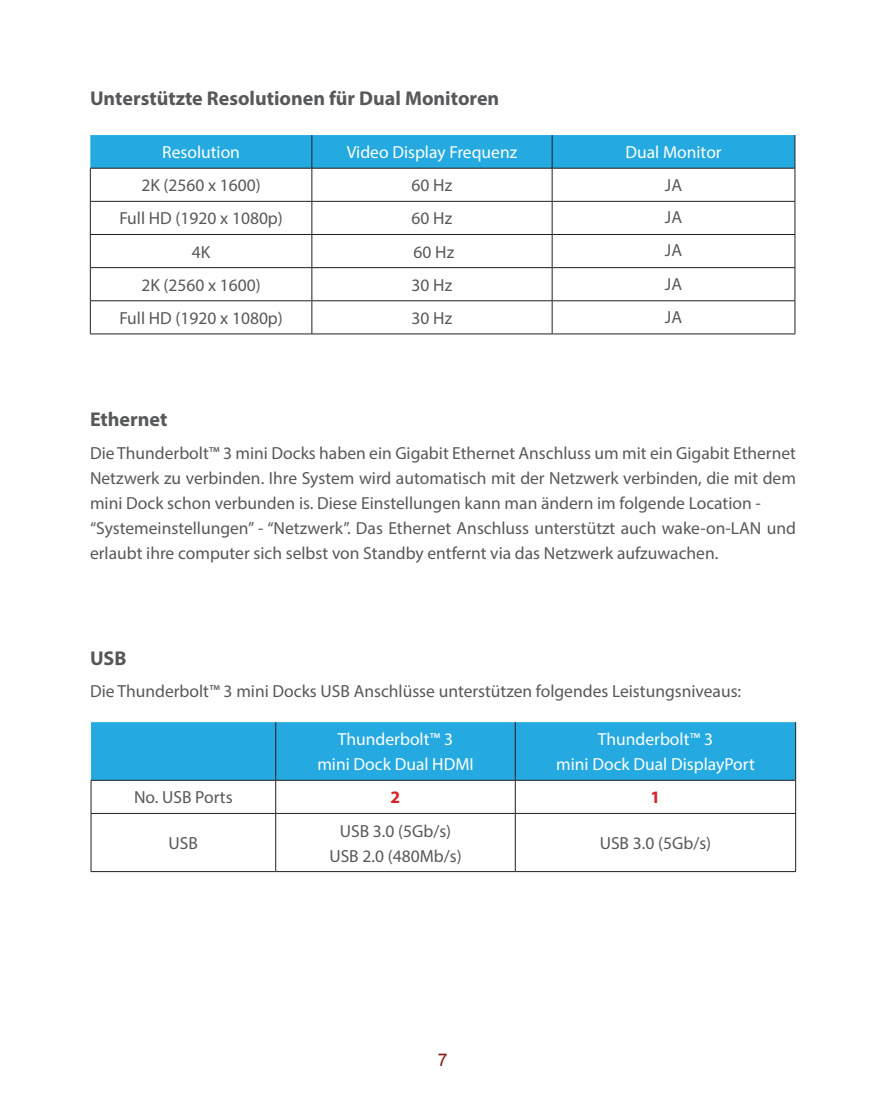
<style>
.page{position:relative;width:886px;height:1099px;background:#fff}
.page>*{position:absolute;margin:0;border:0;box-sizing:border-box;transform-origin:0 0}
.t1{font:700 20px "Myriad Pro";color:#57585a}
.t2{font:17.5px/25px "Myriad Pro";color:#57585a;text-align:justify}
.t3{font:17.5px "Myriad Pro";color:#fff}
.t4{font:700 17.5px "Myriad Pro";color:#d1232a}
.t5{font:17.5px "Arial";color:#88181b}
</style>
<div class="page">
<div style="left:90px;top:135px;width:704px;height:33px;background:#24aae1"></div>
<hr style="left:311px;top:135px;width:1px;height:33px;background:#231f20">
<hr style="left:552px;top:135px;width:1px;height:33px;background:#231f20">
<hr style="left:794px;top:135px;width:1px;height:33px;background:#231f20">
<hr style="left:90px;top:168px;width:222px;height:1px;background:#231f20">
<hr style="left:90px;top:168px;width:1px;height:33px;background:#231f20">
<hr style="left:312px;top:168px;width:240px;height:1px;background:#231f20">
<hr style="left:311px;top:168px;width:1px;height:33px;background:#231f20">
<hr style="left:552px;top:168px;width:243px;height:1px;background:#231f20">
<hr style="left:552px;top:168px;width:1px;height:33px;background:#231f20">
<hr style="left:794px;top:168px;width:1px;height:33px;background:#231f20">
<hr style="left:90px;top:201px;width:222px;height:1px;background:#231f20">
<hr style="left:90px;top:202px;width:1px;height:32px;background:#231f20">
<hr style="left:312px;top:201px;width:240px;height:1px;background:#231f20">
<hr style="left:311px;top:202px;width:1px;height:32px;background:#231f20">
<hr style="left:552px;top:201px;width:243px;height:1px;background:#231f20">
<hr style="left:552px;top:202px;width:1px;height:32px;background:#231f20">
<hr style="left:794px;top:202px;width:1px;height:32px;background:#231f20">
<hr style="left:90px;top:234px;width:222px;height:1px;background:#231f20">
<hr style="left:90px;top:235px;width:1px;height:32px;background:#231f20">
<hr style="left:312px;top:234px;width:240px;height:1px;background:#231f20">
<hr style="left:311px;top:235px;width:1px;height:32px;background:#231f20">
<hr style="left:552px;top:234px;width:243px;height:1px;background:#231f20">
<hr style="left:552px;top:235px;width:1px;height:32px;background:#231f20">
<hr style="left:794px;top:235px;width:1px;height:32px;background:#231f20">
<hr style="left:90px;top:267px;width:222px;height:1px;background:#231f20">
<hr style="left:90px;top:268px;width:1px;height:32px;background:#231f20">
<hr style="left:312px;top:267px;width:240px;height:1px;background:#231f20">
<hr style="left:311px;top:268px;width:1px;height:32px;background:#231f20">
<hr style="left:552px;top:267px;width:243px;height:1px;background:#231f20">
<hr style="left:552px;top:268px;width:1px;height:32px;background:#231f20">
<hr style="left:794px;top:268px;width:1px;height:32px;background:#231f20">
<hr style="left:90px;top:300px;width:222px;height:1px;background:#231f20">
<hr style="left:90px;top:301px;width:1px;height:32px;background:#231f20">
<hr style="left:312px;top:300px;width:240px;height:1px;background:#231f20">
<hr style="left:311px;top:301px;width:1px;height:32px;background:#231f20">
<hr style="left:552px;top:300px;width:243px;height:1px;background:#231f20">
<hr style="left:552px;top:301px;width:1px;height:32px;background:#231f20">
<hr style="left:794px;top:301px;width:1px;height:32px;background:#231f20">
<hr style="left:90px;top:333px;width:222px;height:1px;background:#231f20">
<hr style="left:312px;top:333px;width:240px;height:1px;background:#231f20">
<hr style="left:552px;top:333px;width:243px;height:1px;background:#231f20">
<div style="left:91px;top:722px;width:704px;height:57px;background:#24aae1"></div>
<hr style="left:275px;top:722px;width:1px;height:58px;background:#231f20">
<hr style="left:515px;top:722px;width:1px;height:58px;background:#231f20">
<hr style="left:795px;top:722px;width:1px;height:58px;background:#231f20">
<hr style="left:91px;top:779px;width:185px;height:1px;background:#231f20">
<hr style="left:91px;top:780px;width:1px;height:33px;background:#231f20">
<hr style="left:276px;top:779px;width:239px;height:1px;background:#231f20">
<hr style="left:275px;top:780px;width:1px;height:33px;background:#231f20">
<hr style="left:515px;top:779px;width:281px;height:1px;background:#231f20">
<hr style="left:515px;top:780px;width:1px;height:33px;background:#231f20">
<hr style="left:795px;top:780px;width:1px;height:33px;background:#231f20">
<hr style="left:91px;top:813px;width:185px;height:1px;background:#231f20">
<hr style="left:91px;top:813px;width:1px;height:58px;background:#231f20">
<hr style="left:276px;top:813px;width:239px;height:1px;background:#231f20">
<hr style="left:275px;top:813px;width:1px;height:58px;background:#231f20">
<hr style="left:515px;top:813px;width:281px;height:1px;background:#231f20">
<hr style="left:515px;top:813px;width:1px;height:58px;background:#231f20">
<hr style="left:795px;top:813px;width:1px;height:58px;background:#231f20">
<hr style="left:91px;top:871px;width:185px;height:1px;background:#231f20">
<hr style="left:276px;top:871px;width:239px;height:1px;background:#231f20">
<hr style="left:515px;top:871px;width:281px;height:1px;background:#231f20">
<p class="t1" style="left:90px;top:85px;width:411px">Unterstützte Resolutionen für Dual Monitoren</p>
<p class="t3" style="left:162px;top:141px;width:79px">Resolution</p>
<p class="t3" style="left:347px;top:141px;width:172px">Video Display Frequenz</p>
<p class="t3" style="left:625px;top:141px;width:98px">Dual Monitor</p>
<p class="t2" style="left:141px;top:173px;width:121px">2K (2560 x 1600)</p>
<p class="t2" style="left:412px;top:173px;width:42px">60 Hz</p>
<p class="t2" style="left:665px;top:173px;width:19px">JA</p>
<p class="t2" style="left:119px;top:206px;width:165px">Full HD (1920 x 1080p)</p>
<p class="t2" style="left:412px;top:206px;width:42px">60 Hz</p>
<p class="t2" style="left:665px;top:204px;width:19px">JA</p>
<p class="t2" style="left:192px;top:239px;width:20px">4K</p>
<p class="t2" style="left:413px;top:239px;width:42px">60 Hz</p>
<p class="t2" style="left:665px;top:238px;width:19px">JA</p>
<p class="t2" style="left:141px;top:272px;width:121px">2K (2560 x 1600)</p>
<p class="t2" style="left:412px;top:272px;width:42px">30 Hz</p>
<p class="t2" style="left:665px;top:271px;width:19px">JA</p>
<p class="t2" style="left:119px;top:305px;width:165px">Full HD (1920 x 1080p)</p>
<p class="t2" style="left:412px;top:305px;width:42px">30 Hz</p>
<p class="t2" style="left:665px;top:304px;width:19px">JA</p>
<p class="t1" style="left:90px;top:406px;width:79px">Ethernet</p>
<p class="t2" style="left:90px;top:440px;width:707px">Die Thunderbolt™ 3 mini Docks haben ein Gigabit Ethernet Anschluss um mit ein Gigabit Ethernet Netzwerk zu verbinden. Ihre System wird automatisch mit der Netzwerk verbinden, die mit dem mini Dock schon verbunden is. Diese Einstellungen kann man ändern im folgende Location -</p>
<p class="t2" style="left:90px;top:515px;width:707px">“Systemeinstellungen” - “Netzwerk”. Das Ethernet Anschluss unterstützt auch wake-on-LAN und erlaubt ihre computer sich selbst von Standby entfernt via das Netzwerk aufzuwachen.</p>
<p class="t1" style="left:90px;top:645px;width:38px">USB</p>
<p class="t2" style="left:90px;top:678px;width:653px">Die Thunderbolt™ 3 mini Docks USB Anschlüsse unterstützen folgendes Leistungsniveaus:</p>
<p class="t3" style="left:338px;top:728px;width:117px">Thunderbolt™ 3</p>
<p class="t3" style="left:317px;top:753px;width:158px">mini Dock Dual HDMI</p>
<p class="t3" style="left:598px;top:728px;width:117px">Thunderbolt™ 3</p>
<p class="t3" style="left:556px;top:753px;width:200px">mini Dock Dual DisplayPort</p>
<p class="t2" style="left:134px;top:784px;width:100px">No. USB Ports</p>
<p class="t4" style="left:391px;top:786px;width:11px">2</p>
<p class="t4" style="left:650px;top:786px;width:11px">1</p>
<p class="t2" style="left:169px;top:830px;width:31px">USB</p>
<p class="t2" style="left:340px;top:818px;width:113px">USB 3.0 (5Gb/s)</p>
<p class="t2" style="left:329px;top:843px;width:134px">USB 2.0 (480Mb/s)</p>
<p class="t2" style="left:600px;top:830px;width:113px">USB 3.0 (5Gb/s)</p>
<p class="t5" style="left:438px;top:1048px;width:11px">7</p>
</div>
